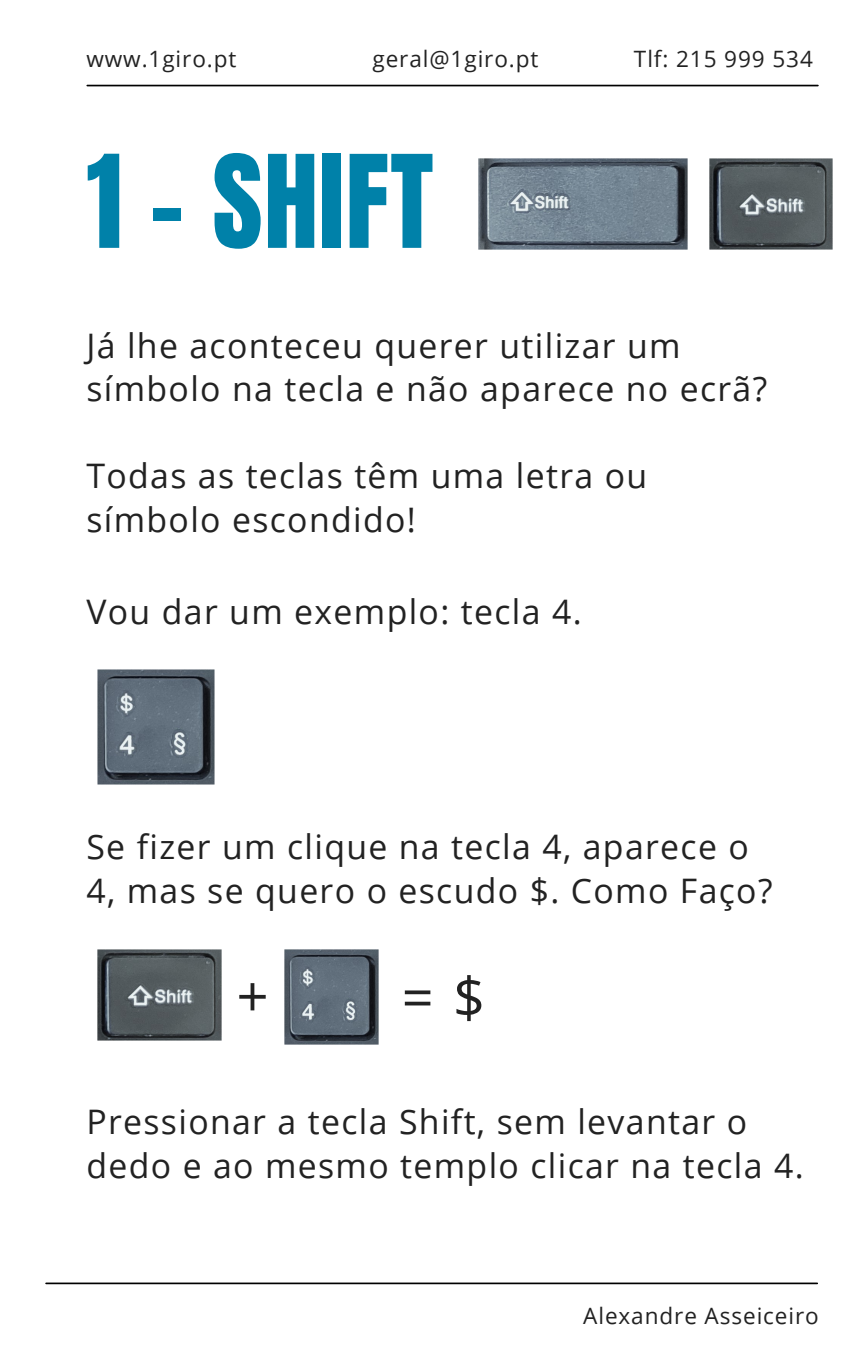
<style>
.page{position:relative;width:864px;height:1350px;background:#fff}
.page>*{position:absolute;margin:0;border:0;box-sizing:border-box;transform-origin:0 0}
.t1{font:109.35px "Anton";letter-spacing:.01em;color:#0081a9}
.t2{font:56.25px "Open Sans";color:#222}
.t3{font:33.75px/43.9px "Open Sans";letter-spacing:.04em;color:#222}
.t4{font:22.5px "Open Sans";letter-spacing:.04em;color:#222}
</style>
<div class="page">
<img style="left:478px;top:158px;width:210px;height:91px">
<img style="left:710px;top:158px;width:123px;height:91px">
<hr style="left:87px;top:85px;width:731px;height:1px;background:#000">
<hr style="left:46px;top:1283px;width:771px;height:1px;background:#000">
<img style="left:98px;top:669px;width:116px;height:115px">
<img style="left:98px;top:950px;width:123px;height:91px">
<img style="left:284px;top:950px;width:95px;height:94px">
<p class="t4" style="left:86px;top:43px;width:152px">www.1giro.pt</p>
<p class="t4" style="left:373px;top:43px;width:167px">geral@1giro.pt</p>
<p class="t4" style="left:634px;top:43px;width:180px">Tlf: 215 999 534</p>
<p class="t1" style="left:86px;top:123px;width:349px">1 - SHIFT</p>
<p class="t3" style="left:86px;top:323px;width:682px">Já lhe aconteceu querer utilizar um símbolo na tecla e não aparece no ecrã?</p>
<p class="t3" style="left:86px;top:453px;width:562px">Todas as teclas têm uma letra ou símbolo escondido!</p>
<p class="t3" style="left:86px;top:589px;width:497px">Vou dar um exemplo: tecla 4.</p>
<p class="t3" style="left:86px;top:824px;width:688px">Se fizer um clique na tecla 4, aparece o<br>4, mas se quero o escudo $. Como Faço?</p>
<p class="t2" style="left:236px;top:957px;width:34px">+</p>
<p class="t2" style="left:402px;top:958px;width:85px">= $</p>
<p class="t3" style="left:86px;top:1099px;width:719px">Pressionar a tecla Shift, sem levantar o dedo e ao mesmo templo clicar na tecla 4.</p>
<p class="t4" style="left:583px;top:1300px;width:237px">Alexandre Asseiceiro</p>
</div>
